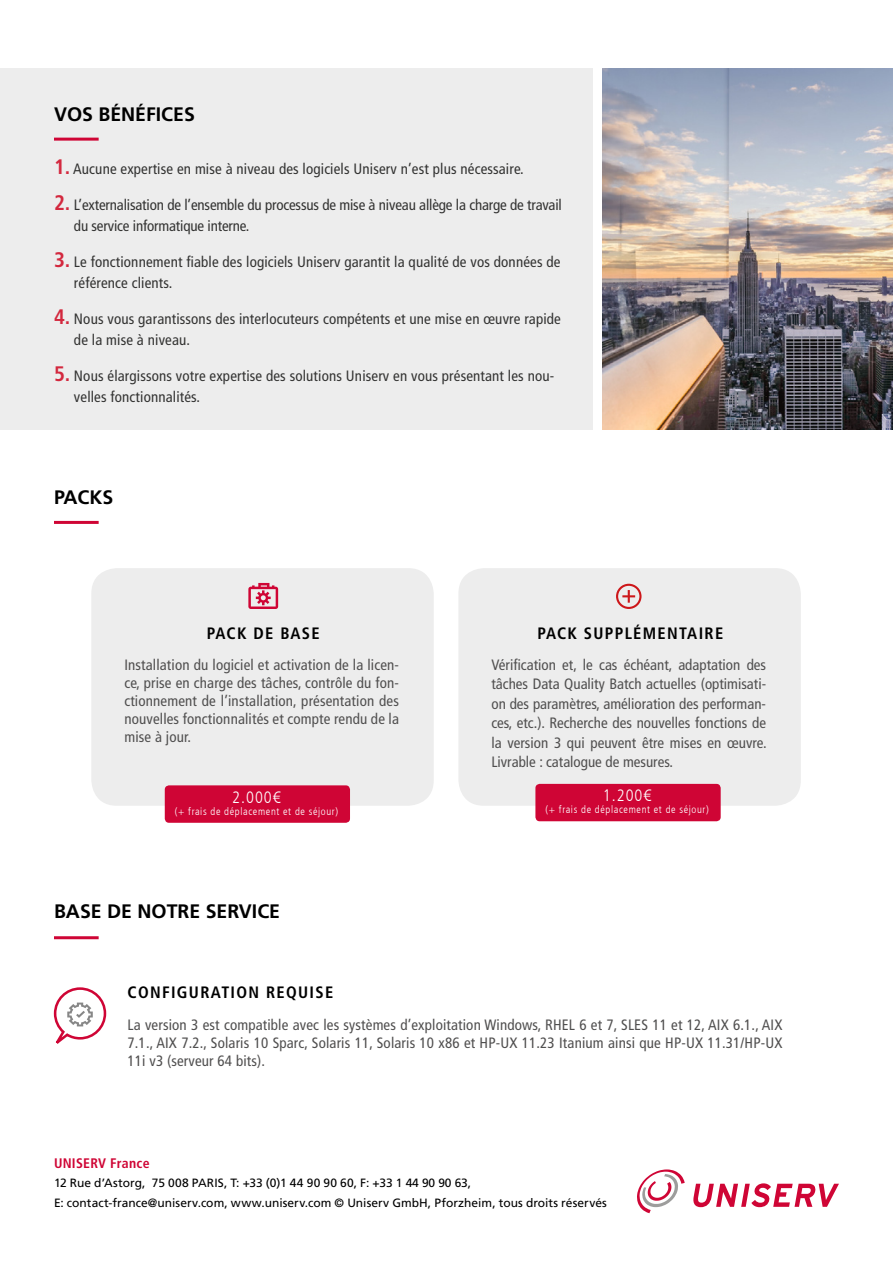
<style>
.page{position:relative;width:893px;height:1263px;background:#fff}
.page>*{position:absolute;margin:0;border:0;box-sizing:border-box;transform-origin:0 0}
.t1{font:700 19.5px "Frutiger LT Com";color:#000}
.t2{font:700 condensed 16.5px "Frutiger LT Com";letter-spacing:.08em;color:#000}
.t3{font:300 condensed 16.5px "Frutiger LT Com";letter-spacing:.06em;color:#fff}
.t4{font:condensed 15px/18px "Frutiger LT Com";letter-spacing:.01em;color:#504f4f;text-align:justify}
.t5{font:condensed 15px/21px "Frutiger LT Com";letter-spacing:.01em;color:#333332}
.t6{font:condensed 15px/21px "Frutiger LT Com";letter-spacing:-.01em;color:#333332}
.t7{font:700 condensed 13.8px "Frutiger LT Com";letter-spacing:.02em;color:#cf0535}
.t8{font:12px/19.5px "Frutiger LT Com";letter-spacing:.005em;color:#000}
.t9{font:300 condensed 10.5px "Frutiger LT Com";letter-spacing:.06em;color:#fff}
.s1{font-weight:700;font-size:21px;color:#d3283e}
</style>
<div class="page">
<div style="left:0;top:68px;width:592px;height:361px;background:#ededed"></div>
<img style="left:602px;top:68px;width:291px;height:361px">
<hr style="left:54px;top:138px;width:45px;height:3px;background:#cf0535">
<hr style="left:54px;top:521px;width:45px;height:3px;background:#cf0535">
<hr style="left:54px;top:936px;width:45px;height:3px;background:#cf0535">
<svg style="left:693px;top:1183px;width:146px;height:24px"></svg>
<svg style="left:637px;top:1169px;width:48px;height:44px"></svg>
<div style="left:91px;top:568px;width:343px;height:238px;background:#ededed;border-radius:26px"></div>
<div style="left:458px;top:568px;width:343px;height:238px;background:#ededed;border-radius:26px"></div>
<svg style="left:616px;top:584px;width:25px;height:25px"></svg>
<div style="left:165px;top:785px;width:185px;height:38px;background:#cf0535;border-radius:4px"></div>
<svg style="left:248px;top:583px;width:30px;height:26px"></svg>
<svg style="left:53px;top:987px;width:54px;height:57px"></svg>
<div style="left:535px;top:784px;width:186px;height:37px;background:#cf0535;border-radius:4px"></div>
<h1 class="t1" style="left:54px;top:103px;width:142px">VOS BÉNÉFICES</h1>
<p class="t5" style="left:54px;top:158px;width:471px"><span class="s1">1.</span> Aucune expertise en mise à niveau des logiciels Uniserv n’est plus nécessaire.</p>
<p class="t6" style="left:74px;top:194px;width:489px;text-indent:-20px"><span class="s1">2.</span> L’externalisation de l’ensemble du processus de mise à niveau allège la charge de travail du service informatique interne.</p>
<p class="t5" style="left:74px;top:251px;width:488px;text-indent:-20px"><span class="s1">3.</span> Le fonctionnement fiable des logiciels Uniserv garantit la qualité de vos données de référence clients.</p>
<p class="t5" style="left:74px;top:308px;width:488px;text-indent:-20px"><span class="s1">4.</span> Nous vous garantissons des interlocuteurs compétents et une mise en œuvre rapide de la mise à niveau.</p>
<p class="t5" style="left:74px;top:365px;width:482px;text-indent:-20px"><span class="s1">5.</span> Nous élargissons votre expertise des solutions Uniserv en vous présentant les nou&shy;velles fonctionnalités.</p>
<h1 class="t1" style="left:54px;top:486px;width:61px">PACKS</h1>
<p class="t2" style="left:207px;top:624px;width:114px">PACK DE BASE</p>
<p class="t2" style="left:537px;top:624px;width:187px">PACK SUPPLÉMENTAIRE</p>
<p class="t4" style="left:124px;top:656px;width:276px">Installation du logiciel et activation de la licen&shy;ce, prise en charge des tâches, contrôle du fon&shy;ctionnement de l’installation, présentation des nouvelles fonctionnalités et compte rendu de la mise à jour.</p>
<p class="t4" style="left:491px;top:655px;width:277px;line-height:19.5px">Vérification et, le cas échéant, adaptation des tâches Data Quality Batch actuelles (optimisati&shy;on des paramètres, amélioration des performan&shy;ces, etc.). Recherche des nouvelles fonctions de la version 3 qui peuvent être mises en œuvre.<br>Livrable : catalogue de mesures.</p>
<p class="t3" style="left:232px;top:787px;width:50px">2.000€</p>
<p class="t9" style="left:175px;top:805px;width:165px">(+ frais de déplacement et de séjour)</p>
<p class="t3" style="left:603px;top:786px;width:50px">1.200€</p>
<p class="t9" style="left:546px;top:803px;width:165px">(+ frais de déplacement et de séjour)</p>
<h1 class="t1" style="left:54px;top:900px;width:228px">BASE DE NOTRE SERVICE</h1>
<p class="t2" style="left:128px;top:982px;width:207px">CONFIGURATION REQUISE</p>
<p class="t4" style="left:128px;top:1016px;width:656px">La version 3 est compatible avec les systèmes d’exploitation Windows, RHEL 6 et 7, SLES 11 et 12, AIX 6.1., AIX 7.1., AIX 7.2., Solaris 10 Sparc, Solaris 11, Solaris 10 x86 et HP-UX 11.23 Itanium ainsi que HP-UX 11.31/HP-UX 11i v3 (serveur 64 bits).</p>
<p class="t7" style="left:54px;top:1155px;width:97px">UNISERV France</p>
<p class="t8" style="left:54px;top:1173px;width:554px">12 Rue d’Astorg, 75 008 PARIS, T: +33 (0)1 44 90 90 60, F: +33 1 44 90 90 63,<br>E: contact-france@uniserv.com, www.uniserv.com © Uniserv GmbH, Pforzheim, tous droits réservés</p>
</div>
